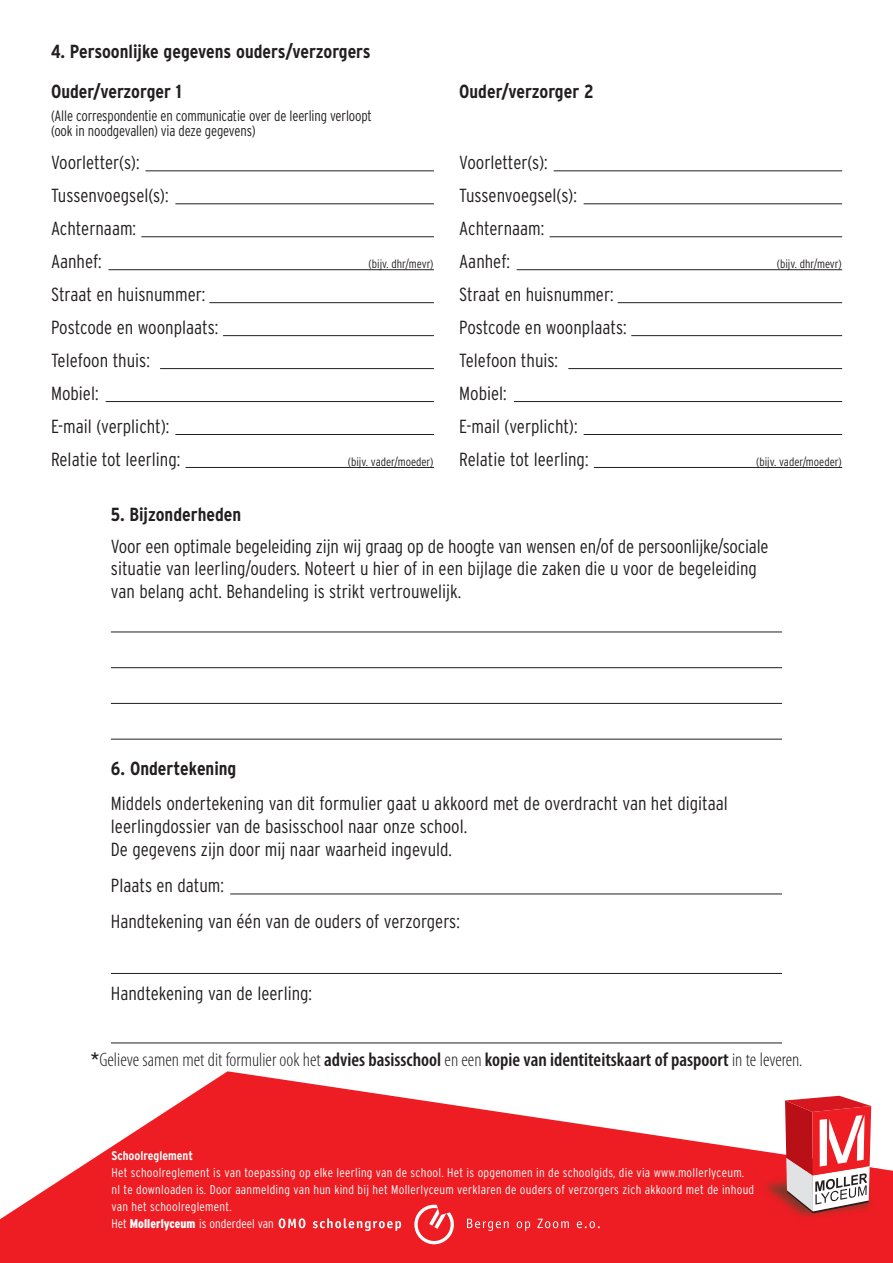
<style>
.page{position:relative;width:893px;height:1263px;background:#fff}
.page>*{position:absolute;margin:0;border:0;box-sizing:border-box;transform-origin:0 0}
.t1{font:600 condensed 19.5px "Myriad Pro";color:#231f20}
.t2{font:300 condensed 18.9px/33px "Interstate";color:#231f20}
.t3{font:700 condensed 18.9px "Interstate";color:#231f20}
.t4{font:300 condensed 15px/15px "Interstate";letter-spacing:-.01em;color:#231f20;scale:.95 1}
.t5{font:300 condensed 12.6px/16.8px "Interstate";letter-spacing:.02em;color:#fff}
.t6{font:700 condensed 12.6px "Interstate";color:#fff}
.t7{font:300 condensed 12px "Interstate";color:#231f20}
.s1{font-family:"Avenir";font-weight:500;font-stretch:normal}
.s2{font-weight:300}
.s3{font-weight:900}
</style>
<div class="page">
<svg style="left:0;top:1071px;width:893px;height:192px;fill:#ee1d23"></svg>
<img style="left:755px;top:1167px;width:127px;height:57px">
<svg style="left:785px;top:1096px;width:97px;height:117px"></svg>
<hr style="left:145px;top:171px;width:289px;height:1px;background:#231f20">
<hr style="left:175px;top:203px;width:259px;height:1px;background:#231f20">
<hr style="left:141px;top:236px;width:293px;height:1px;background:#231f20">
<hr style="left:108px;top:269px;width:326px;height:1px;background:#231f20">
<hr style="left:209px;top:302px;width:225px;height:1px;background:#231f20">
<hr style="left:223px;top:335px;width:211px;height:1px;background:#231f20">
<hr style="left:160px;top:368px;width:274px;height:1px;background:#231f20">
<hr style="left:106px;top:401px;width:328px;height:1px;background:#231f20">
<hr style="left:175px;top:434px;width:259px;height:1px;background:#231f20">
<hr style="left:186px;top:467px;width:248px;height:1px;background:#231f20">
<hr style="left:554px;top:171px;width:288px;height:1px;background:#231f20">
<hr style="left:584px;top:203px;width:258px;height:1px;background:#231f20">
<hr style="left:550px;top:236px;width:292px;height:1px;background:#231f20">
<hr style="left:517px;top:269px;width:325px;height:1px;background:#231f20">
<hr style="left:618px;top:302px;width:224px;height:1px;background:#231f20">
<hr style="left:631px;top:335px;width:211px;height:1px;background:#231f20">
<hr style="left:568px;top:368px;width:274px;height:1px;background:#231f20">
<hr style="left:514px;top:401px;width:328px;height:1px;background:#231f20">
<hr style="left:584px;top:434px;width:258px;height:1px;background:#231f20">
<hr style="left:594px;top:467px;width:248px;height:1px;background:#231f20">
<svg style="left:414px;top:1205px;width:40px;height:39px"></svg>
<svg style="left:467px;top:1219px;width:42px;height:12px"></svg>
<svg style="left:517px;top:1221px;width:13px;height:10px"></svg>
<svg style="left:537px;top:1219px;width:32px;height:9px"></svg>
<svg style="left:577px;top:1221px;width:23px;height:7px"></svg>
<svg style="left:279px;top:1218px;width:26px;height:10px"></svg>
<svg style="left:313px;top:1218px;width:88px;height:13px"></svg>
<hr style="left:111px;top:632px;width:671px;height:1px;background:#231f20">
<hr style="left:111px;top:667px;width:671px;height:1px;background:#231f20">
<hr style="left:111px;top:703px;width:671px;height:1px;background:#231f20">
<hr style="left:111px;top:739px;width:671px;height:1px;background:#231f20">
<hr style="left:111px;top:1043px;width:671px;height:1px;background:#231f20">
<hr style="left:111px;top:973px;width:671px;height:1px;background:#231f20">
<hr style="left:230px;top:894px;width:552px;height:1px;background:#231f20">
<p class="t3" style="left:51px;top:41px;width:321px">4. Persoonlijke gegevens ouders/verzorgers</p>
<p class="t3" style="left:51px;top:81px;width:132px">Ouder/verzorger 1</p>
<p class="t4" style="left:51px;top:108px;width:339px">(Alle correspondentie en communicatie over de leerling verloopt (ook in noodgevallen) via deze gegevens)</p>
<p class="t2" style="left:51px;top:145px;width:119px">Voorletter(s):<br>Tussenvoegsel(s):<br>Achternaam:<br>Aanhef:</p>
<p class="t7" style="left:369px;top:257px;width:67px">(bijv. dhr/mevr)</p>
<p class="t3" style="left:459px;top:81px;width:136px">Ouder/verzorger 2</p>
<p class="t2" style="left:459px;top:145px;width:119px">Voorletter(s):<br>Tussenvoegsel(s):<br>Achternaam:<br>Aanhef:</p>
<p class="t7" style="left:777px;top:257px;width:67px">(bijv. dhr/mevr)</p>
<p class="t2" style="left:51px;top:277px;width:169px">Straat en huisnummer:<br>Postcode en woonplaats:<br>Telefoon thuis:<br>Mobiel:<br>E-mail (verplicht):<br>Relatie tot leerling:</p>
<p class="t7" style="left:348px;top:455px;width:87px">(bijv. vader/moeder)</p>
<p class="t2" style="left:459px;top:277px;width:169px">Straat en huisnummer:<br>Postcode en woonplaats:<br>Telefoon thuis:<br>Mobiel:<br>E-mail (verplicht):<br>Relatie tot leerling:</p>
<p class="t7" style="left:756px;top:455px;width:87px">(bijv. vader/moeder)</p>
<p class="t3" style="left:111px;top:504px;width:132px">5. Bijzonderheden</p>
<p class="t2" style="left:111px;top:535px;width:659px;line-height:22.6px">Voor een optimale begeleiding zijn wij graag op de hoogte van wensen en/of de persoonlijke/sociale situatie van leerling/ouders. Noteert u hier of in een bijlage die zaken die u voor de begeleiding van belang acht. Behandeling is strikt vertrouwelijk.</p>
<p class="t3" style="left:111px;top:757px;width:127px">6. Ondertekening</p>
<p class="t2" style="left:111px;top:792px;width:618px;line-height:23px">Middels ondertekening van dit formulier gaat u akkoord met de overdracht van het digitaal leerlingdossier van de basisschool naar onze school.<br>De gegevens zijn door mij naar waarheid ingevuld.</p>
<p class="t2" style="left:111px;top:867px;width:350px;line-height:35.8px">Plaats en datum:<br>Handtekening van één van de ouders of verzorgers:</p>
<p class="t2" style="left:111px;top:976px;width:203px">Handtekening van de leerling:</p>
<p class="t1" style="left:90px;top:1047px;width:714px"><span class="s1">*</span><span class="s2">Gelieve samen met dit formulier ook het</span> advies basisschool <span class="s2">en een</span> kopie van identiteitskaart of paspoort <span class="s2">in te leveren.</span></p>
<p class="t6" style="left:112px;top:1149px;width:83px">Schoolreglement</p>
<p class="t5" style="left:112px;top:1164px;width:644px">Het schoolreglement is van toepassing op elke leerling van de school. Het is opgenomen in de schoolgids, die via www.mollerlyceum. nl te downloaden is. Door aanmelding van hun kind bij het Mollerlyceum verklaren de ouders of verzorgers zich akkoord met de inhoud van het schoolreglement.<br>Het <span class="s3">Mollerlyceum</span> is onderdeel van</p>
</div>
